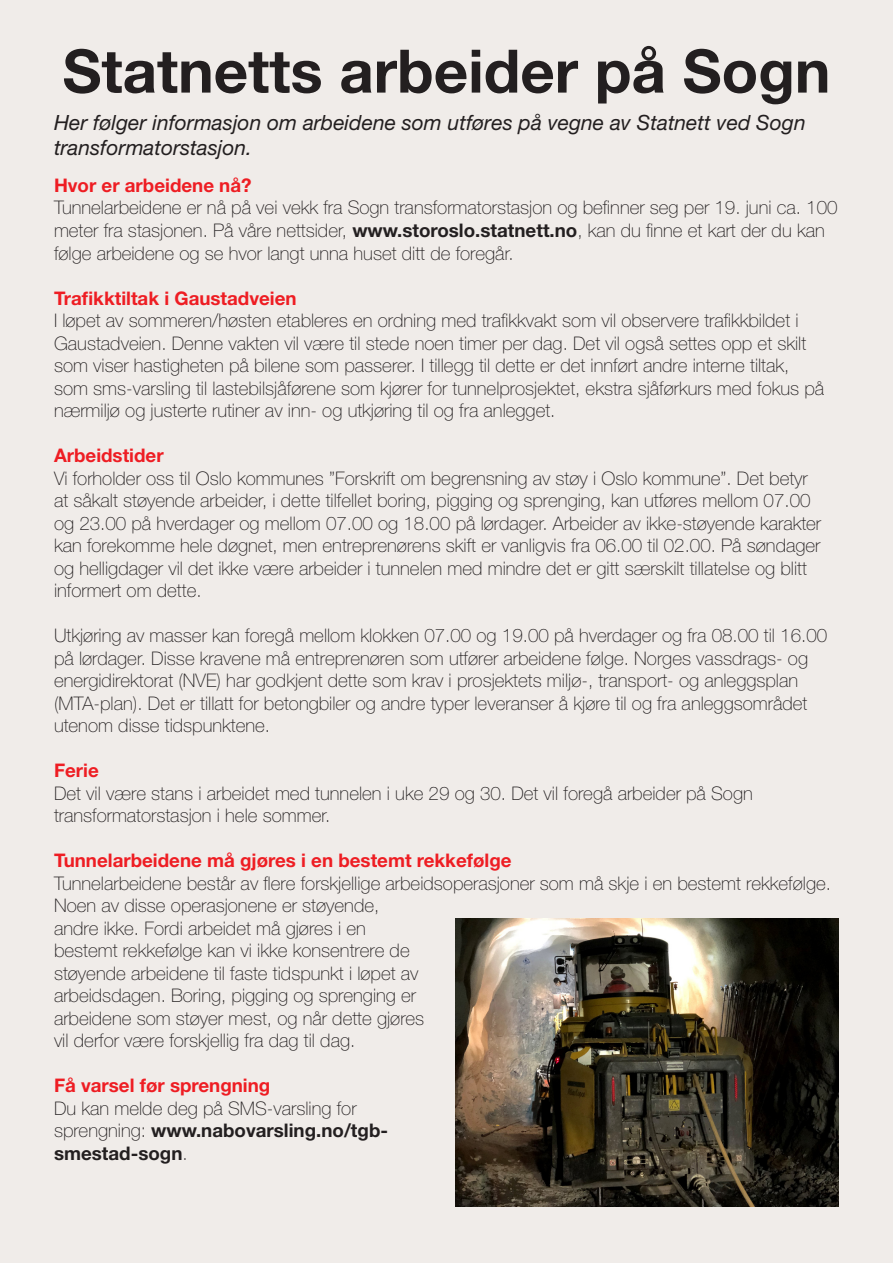
<style>
.page{position:relative;width:893px;height:1263px;background:#f0ece9}
.page>*{position:absolute;margin:0;border:0;box-sizing:border-box;transform-origin:0 0}
.t1{font:700 60px "Helvetica Neue LT Std";color:#231f20}
.t2{font:italic 21px/25.2px "Helvetica Neue LT Std";color:#231f20}
.t3{font:100 18.75px/22.5px "Helvetica Neue LT Std";color:#231f20}
.t4{font:700 18.75px "Helvetica Neue LT Std";color:#ee1d23}
.s1{font-weight:700}
</style>
<div class="page">
<img style="left:455px;top:919px;width:384px;height:287px">
<p class="t1" style="left:63px;top:34px;width:769px">Statnetts arbeider på Sogn</p>
<p class="t2" style="left:54px;top:109px;width:753px">Her følger informasjon om arbeidene som utføres på vegne av Statnett ved Sogn transformatorstasjon.</p>
<p class="t4" style="left:54px;top:174px;width:199px">Hvor er arbeidene nå?</p>
<p class="t3" style="left:54px;top:197px;width:785px">Tunnelarbeidene er nå på vei vekk fra Sogn transformatorstasjon og befinner seg per 19. juni ca. 100 meter fra stasjonen. På våre nettsider, <span class="s1">www.storoslo.statnett.no</span>, kan du finne et kart der du kan følge arbeidene og se hvor langt unna huset ditt de foregår.</p>
<p class="t4" style="left:54px;top:286px;width:244px">Trafikktiltak i Gaustadveien</p>
<p class="t3" style="left:54px;top:309px;width:772px">I løpet av sommeren/høsten etableres en ordning med trafikkvakt som vil observere trafikkbildet i Gaustadveien. Denne vakten vil være til stede noen timer per dag. Det vil også settes opp et skilt som viser hastigheten på bilene som passerer. I tillegg til dette er det innført andre interne tiltak, som sms-varsling til lastebilsjåførene som kjører for tunnelprosjektet, ekstra sjåførkurs med fokus på nærmiljø og justerte rutiner av inn- og utkjøring til og fra anlegget.</p>
<p class="t4" style="left:54px;top:444px;width:111px">Arbeidstider</p>
<p class="t3" style="left:54px;top:467px;width:769px">Vi forholder oss til Oslo kommunes ”Forskrift om begrensning av støy i Oslo kommune”. Det betyr at såkalt støyende arbeider, i dette tilfellet boring, pigging og sprenging, kan utføres mellom 07.00 og 23.00 på hverdager og mellom 07.00 og 18.00 på lørdager. Arbeider av ikke-støyende karakter kan forekomme hele døgnet, men entreprenørens skift er vanligvis fra 06.00 til 02.00. På søndager og helligdager vil det ikke være arbeider i tunnelen med mindre det er gitt særskilt tillatelse og blitt informert om dette.</p>
<p class="t3" style="left:54px;top:624px;width:775px">Utkjøring av masser kan foregå mellom klokken 07.00 og 19.00 på hverdager og fra 08.00 til 16.00 på lørdager. Disse kravene må entreprenøren som utfører arbeidene følge. Norges vassdrags- og energidirektorat (NVE) har godkjent dette som krav i prosjektets miljø-, transport- og anleggsplan (MTA-plan). Det er tillatt for betongbiler og andre typer leveranser å kjøre til og fra anleggsområdet utenom disse tidspunktene.</p>
<p class="t4" style="left:54px;top:759px;width:46px">Ferie</p>
<p class="t3" style="left:54px;top:782px;width:700px">Det vil være stans i arbeidet med tunnelen i uke 29 og 30. Det vil foregå arbeider på Sogn transformatorstasjon i hele sommer.</p>
<p class="t4" style="left:54px;top:849px;width:459px">Tunnelarbeidene må gjøres i en bestemt rekkefølge</p>
<p class="t3" style="left:54px;top:872px;width:778px">Tunnelarbeidene består av flere forskjellige arbeidsoperasjoner som må skje i en bestemt rekkefølge.<br>Noen av disse operasjonene er støyende,<br>andre ikke. Fordi arbeidet må gjøres i en<br>bestemt rekkefølge kan vi ikke konsentrere de<br>støyende arbeidene til faste tidspunkt i løpet av<br>arbeidsdagen. Boring, pigging og sprenging er<br>arbeidene som støyer mest, og når dette gjøres<br>vil derfor være forskjellig fra dag til dag.</p>
<p class="t4" style="left:54px;top:1074px;width:218px">Få varsel før sprengning</p>
<p class="t3" style="left:54px;top:1097px;width:336px">Du kan melde deg på SMS-varsling for sprengning: <span class="s1">www.nabovarsling.no/tgb&shy;smestad-sogn</span>.</p>
</div>
